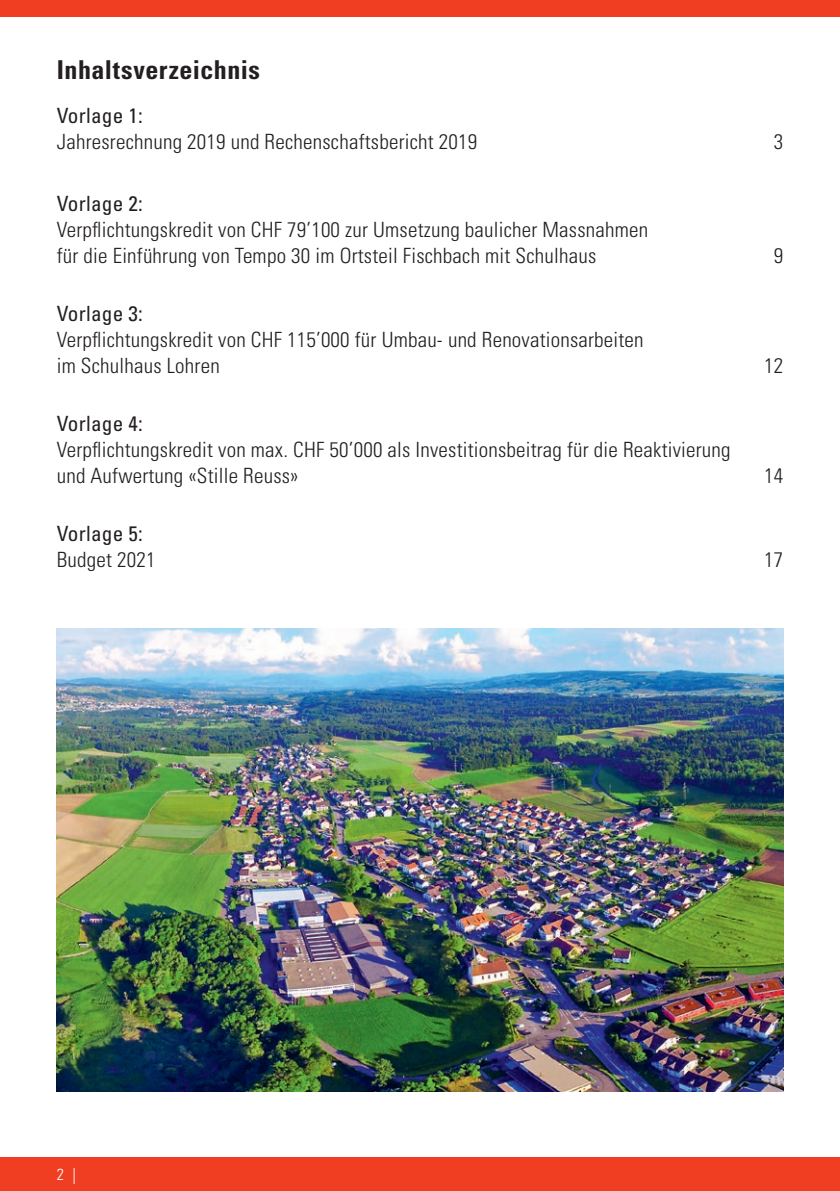
<style>
.page{position:relative;width:840px;height:1191px;background:#fff}
.page>*{position:absolute;margin:0;border:0;box-sizing:border-box;transform-origin:0 0}
.t1{font:700 condensed 26px "Univers LT Std";letter-spacing:.02em;color:#231f20}
.t2{font:300 condensed 21px/26px "Univers LT Std";letter-spacing:.01em;color:#231f20}
.t3{font:condensed 21px "Univers LT Std";letter-spacing:.01em;color:#231f20}
.t4{font:300 condensed 16px "Univers LT Std";color:#fff}
</style>
<div class="page">
<div style="left:0;top:1157px;width:839px;height:34px;background:#ef3e22"></div>
<div style="left:0;top:0;width:839px;height:17px;background:#ef3e22"></div>
<img style="left:57px;top:629px;width:725px;height:462px">
<p class="t1" style="left:57px;top:53px;width:204px">Inhaltsverzeichnis</p>
<p class="t3" style="left:57px;top:102px;width:87px">Vorlage 1:</p>
<p class="t2" style="left:57px;top:128px;width:422px">Jahresrechnung 2019 und Rechenschaftsbericht 2019</p>
<p class="t2" style="left:773px;top:128px;width:11px">3</p>
<p class="t3" style="left:57px;top:190px;width:87px">Vorlage 2:</p>
<p class="t2" style="left:57px;top:216px;width:592px">Verpflichtungskredit von CHF 79’100 zur Umsetzung baulicher Massnahmen für die Einführung von Tempo 30 im Ortsteil Fischbach mit Schulhaus</p>
<p class="t3" style="left:57px;top:300px;width:87px">Vorlage 3:</p>
<p class="t2" style="left:57px;top:326px;width:588px">Verpflichtungskredit von CHF 115’000 für Umbau- und Renovationsarbeiten im Schulhaus Lohren</p>
<p class="t3" style="left:57px;top:410px;width:87px">Vorlage 4:</p>
<p class="t2" style="left:57px;top:436px;width:675px">Verpflichtungskredit von max. CHF 50’000 als Investitionsbeitrag für die Reaktivierung und Aufwertung «Stille Reuss»</p>
<p class="t2" style="left:773px;top:242px;width:11px">9</p>
<p class="t2" style="left:763px;top:352px;width:21px">12</p>
<p class="t2" style="left:763px;top:462px;width:21px">14</p>
<p class="t3" style="left:57px;top:520px;width:87px">Vorlage 5:</p>
<p class="t2" style="left:57px;top:546px;width:100px">Budget 2021</p>
<p class="t2" style="left:763px;top:546px;width:21px">17</p>
<p class="t4" style="left:57px;top:1164px;width:21px">2 |</p>
</div>
